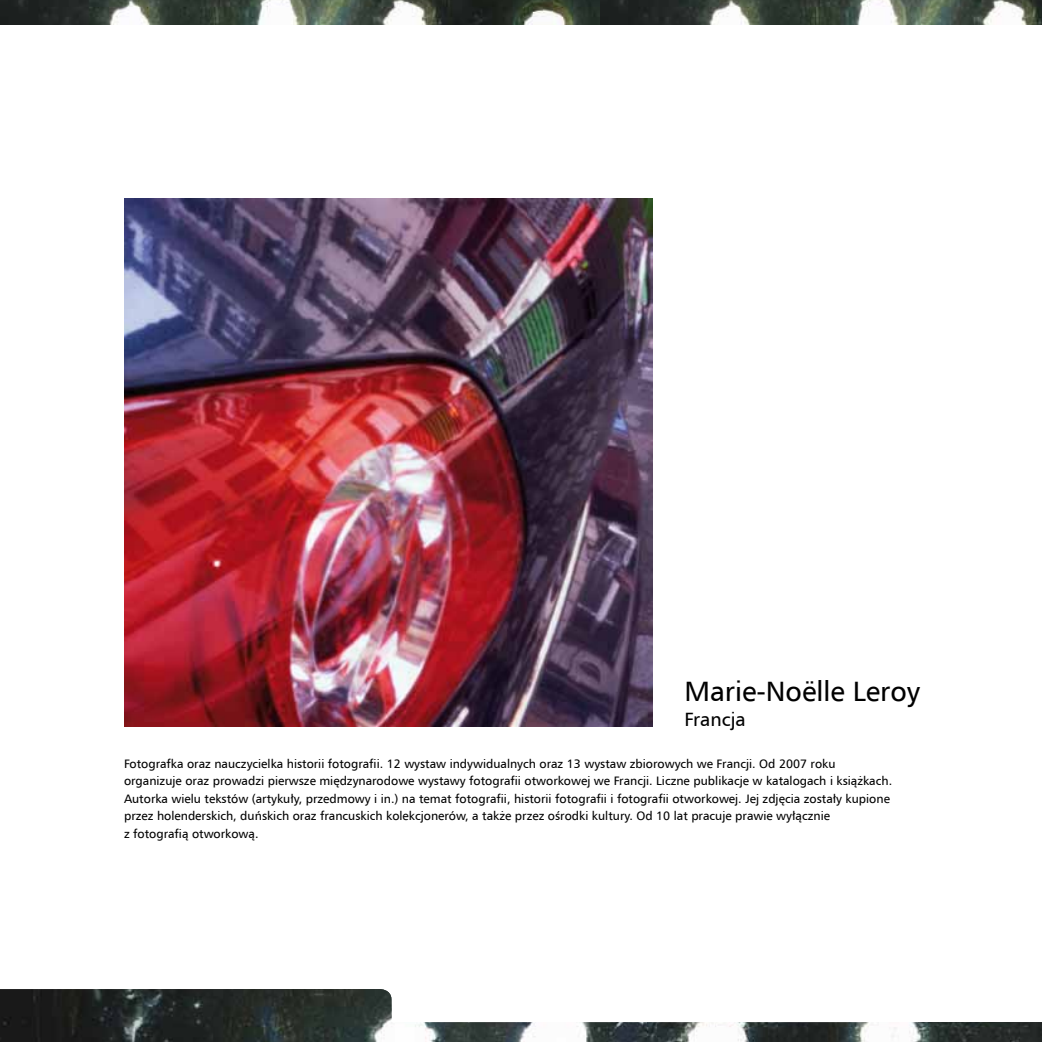
<style>
.page{position:relative;width:1042px;height:1042px;background:#fff}
.page>*{position:absolute;margin:0;border:0;box-sizing:border-box;transform-origin:0 0}
.t1{font:28px "Humnst 777 EU";color:#000}
.t2{font:19.25px "Humnst 777 EU";color:#000}
.t3{font:12.25px/17.5px "Humnst 777 EU";color:#000}
</style>
<div class="page">
<img style="left:0;top:989px;width:1042px;height:53px">
<img style="left:0;top:0;width:600px;height:24px">
<img style="left:600px;top:0;width:442px;height:24px">
<img style="left:124px;top:198px;width:528px;height:529px">
<h1 class="t1" style="left:684px;top:674px;width:237px">Marie-Noëlle Leroy</h1>
<h2 class="t2" style="left:684px;top:707px;width:63px">Francja</h2>
<p class="t3" style="left:124px;top:754px;width:769px">Fotografka oraz nauczycielka historii fotografii. 12 wystaw indywidualnych oraz 13 wystaw zbiorowych we Francji. Od 2007 roku organizuje oraz prowadzi pierwsze międzynarodowe wystawy fotografii otworkowej we Francji. Liczne publikacje w katalogach i książkach.<br>Autorka wielu tekstów (artykuły, przedmowy i in.) na temat fotografii, historii fotografii i fotografii otworkowej. Jej zdjęcia zostały kupione przez holenderskich, duńskich oraz francuskich kolekcjonerów, a także przez ośrodki kultury. Od 10 lat pracuje prawie wyłącznie<br>z fotografią otworkową.</p>
</div>
